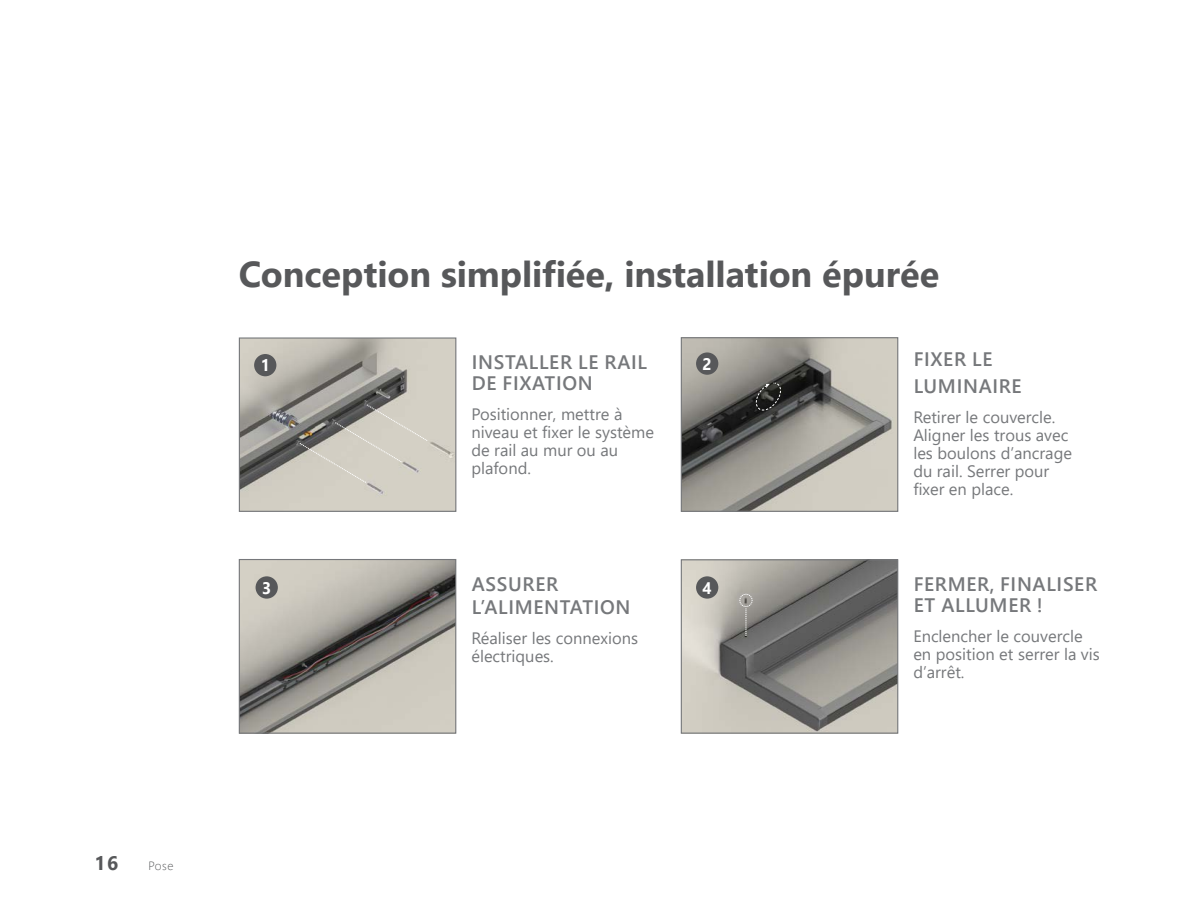
<style>
.page{position:relative;width:1188px;height:918px;background:#fff}
.page>*{position:absolute;margin:0;border:0;box-sizing:border-box;transform-origin:0 0}
.Title2{font:700 36px "Segoe UI";letter-spacing:-.005em;color:#57585a}
.Subtitle{font:600 19.5px/21px "Segoe UI";letter-spacing:.035em;color:#76787b}
.t1{font:700 19.5px "Segoe UI";color:#57585a}
.Box{font:700 16.8px "Segoe UI";color:#fff;scale:.95 1}
.Check_List{font:16.5px/18px "Segoe UI";color:#76787b}
.t2{font:300 12px "Segoe UI";color:#57585a}
</style>
<div class="page">
<img style="left:241px;top:339px;width:213px;height:171px">
<div style="left:239px;top:337px;width:217px;height:175px;border:1px solid #76787b"></div>
<img style="left:683px;top:561px;width:213px;height:171px">
<div style="left:681px;top:559px;width:217px;height:175px;border:1px solid #76787b"></div>
<img style="left:241px;top:561px;width:213px;height:171px">
<div style="left:239px;top:559px;width:217px;height:175px;border:1px solid #76787b"></div>
<img style="left:683px;top:339px;width:213px;height:171px">
<div style="left:681px;top:337px;width:217px;height:175px;border:1px solid #76787b"></div>
<div style="left:254px;top:354px;width:22px;height:22px;background:#57585a;border-radius:50%"></div>
<div style="left:696px;top:352px;width:22px;height:23px;background:#57585a;border-radius:50%"></div>
<div style="left:696px;top:576px;width:22px;height:23px;background:#57585a;border-radius:50%"></div>
<div style="left:256px;top:576px;width:22px;height:23px;background:#57585a;border-radius:50%"></div>
<svg style="left:299px;top:404px;width:129px;height:79px;background:#bdb9b0"></svg>
<svg style="left:739px;top:594px;width:13px;height:42px"></svg>
<svg style="left:756px;top:382px;width:25px;height:29px"></svg>
<p class="Title2" style="left:239px;top:240px;width:702px">Conception simplifiée, installation épurée</p>
<p class="Subtitle" style="left:472px;top:350px;width:177px">INSTALLER LE RAIL<br>DE FIXATION</p>
<p class="Check_List" style="left:471px;top:403px;width:184px">Positionner, mettre à niveau et fixer le système de rail au mur ou au plafond.</p>
<p class="Box" style="left:261px;top:349px;width:11px">1</p>
<p class="Box" style="left:703px;top:348px;width:11px">2</p>
<p class="Subtitle" style="left:914px;top:344px;width:110px;line-height:27px">FIXER LE<br>LUMINAIRE</p>
<p class="Check_List" style="left:913px;top:407px;width:160px">Retirer le couvercle.<br>Aligner les trous avec les boulons d’ancrage du rail. Serrer pour fixer en place.</p>
<p class="Subtitle" style="left:472px;top:570px;width:160px;line-height:23.4px">ASSURER<br>L’ALIMENTATION</p>
<p class="Check_List" style="left:471px;top:628px;width:168px">Réaliser les connexions électriques.</p>
<p class="Box" style="left:262px;top:572px;width:11px">3</p>
<p class="Box" style="left:703px;top:572px;width:11px">4</p>
<p class="Subtitle" style="left:914px;top:572px;width:185px">FERMER, FINALISER<br>ET ALLUMER !</p>
<p class="Check_List" style="left:913px;top:625px;width:188px">Enclencher le couvercle en position et serrer la vis d’arrêt.</p>
<p class="t1" style="left:94px;top:844px;width:25px">16</p>
<p class="t2" style="left:148px;top:854px;width:27px">Pose</p>
</div>
